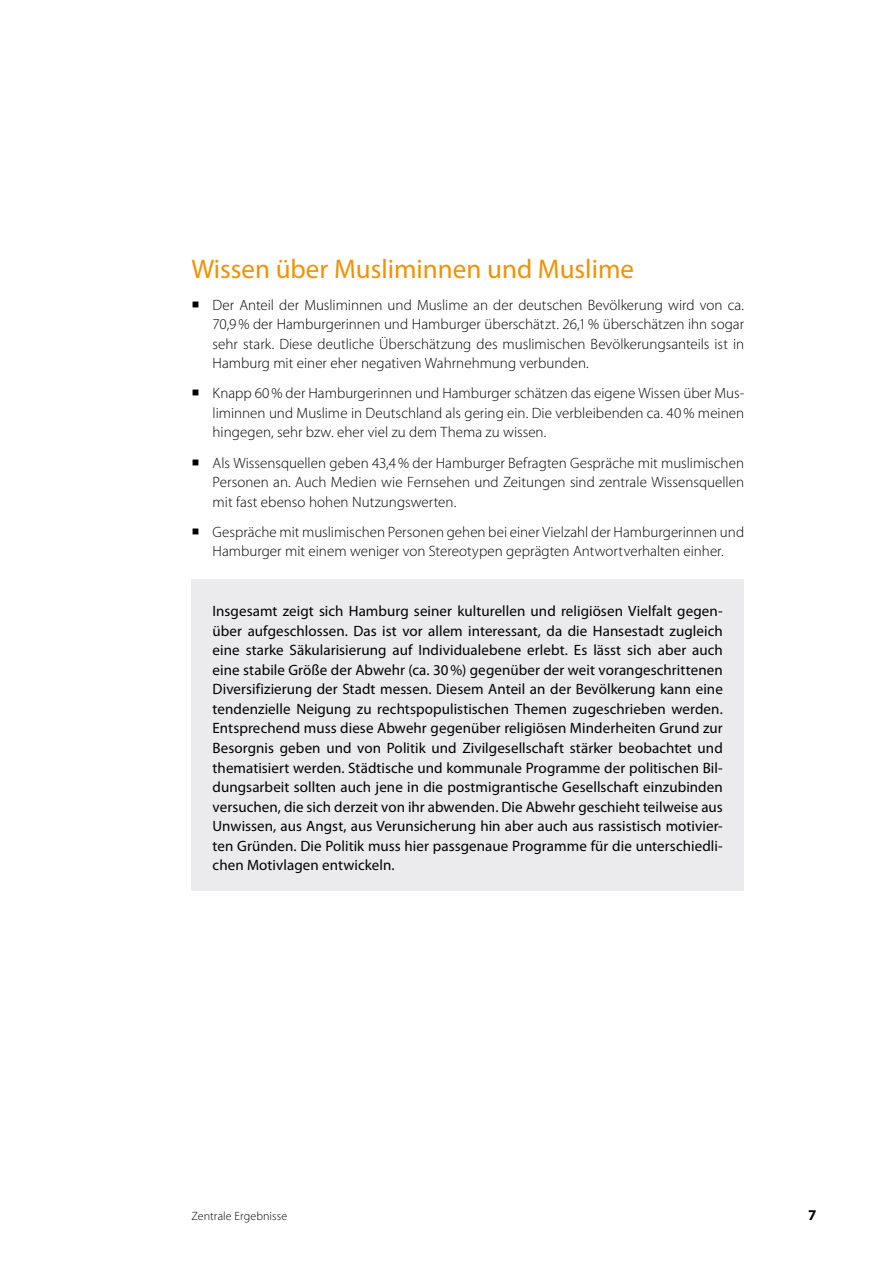
<style>
.page{position:relative;width:893px;height:1263px;background:#fff}
.page>*{position:absolute;margin:0;border:0;box-sizing:border-box;transform-origin:0 0}
._05_TIT_2{font:27px "Myriad Pro";color:#f39100}
._6_BOX_2{font:15px/19.5px "Myriad Pro";letter-spacing:.005em;color:#000;text-align:justify}
.t1{font:300 15px/19.5px "Myriad Pro";color:#000;text-align:justify}
.seitenzahl{font:700 15px "Myriad Pro";color:#000}
.Fusszeile{font:300 12px "Myriad Pro";letter-spacing:.01em;color:#000}
</style>
<div class="page">
<div style="left:191px;top:580px;width:553px;height:311px;background:#ebebed"></div>
<p class="_05_TIT_2" style="left:191px;top:252px;width:444px">Wissen über Musliminnen und Muslime</p>
<p class="t1" style="left:213px;top:295px;width:533px">Der Anteil der Musliminnen und Muslime an der deutschen Bevölkerung wird von ca.<br>70,9% der Hamburgerinnen und Hamburger überschätzt. 26,1% überschätzen ihn sogar sehr stark. Diese deutliche Überschätzung des muslimischen Bevölkerungsanteils ist in Hamburg mit einer eher negativen Wahrnehmung verbunden.</p>
<p class="t1" style="left:213px;top:383px;width:533px">Knapp 60% der Hamburgerinnen und Hamburger schätzen das eigene Wissen über Mus&shy;liminnen und Muslime in Deutschland als gering ein. Die verbleibenden ca. 40% meinen hingegen, sehr bzw. eher viel zu dem Thema zu wissen.</p>
<p class="t1" style="left:213px;top:453px;width:533px">Als Wissensquellen geben 43,4% der Hamburger Befragten Gespräche mit muslimischen Personen an. Auch Medien wie Fernsehen und Zeitungen sind zentrale Wissensquellen mit fast ebenso hohen Nutzungswerten.</p>
<p class="t1" style="left:213px;top:522px;width:533px">Gespräche mit muslimischen Personen gehen bei einer Vielzahl der Hamburgerinnen und<br>Hamburger mit einem weniger von Stereotypen geprägten Antwortverhalten einher.</p>
<p class="_6_BOX_2" style="left:213px;top:601px;width:512px">Insgesamt zeigt sich Hamburg seiner kulturellen und religiösen Vielfalt gegen&shy;über aufgeschlossen. Das ist vor allem interessant, da die Hansestadt zugleich eine starke Säkularisierung auf Individualebene erlebt. Es lässt sich aber auch eine stabile Größe der Abwehr (ca. 30%) gegenüber der weit vorangeschrittenen Diversifizierung der Stadt messen. Diesem Anteil an der Bevölkerung kann eine tendenzielle Neigung zu rechtspopulistischen Themen zugeschrieben werden.<br>Entsprechend muss diese Abwehr gegenüber religiösen Minderheiten Grund zur Besorgnis geben und von Politik und Zivilgesellschaft stärker beobachtet und thematisiert werden. Städtische und kommunale Programme der politischen Bil&shy;dungsarbeit sollten auch jene in die postmigrantische Gesellschaft einzubinden versuchen, die sich derzeit von ihr abwenden. Die Abwehr geschieht teilweise aus Unwissen, aus Angst, aus Verunsicherung hin aber auch aus rassistisch motivier&shy;ten Gründen. Die Politik muss hier passgenaue Programme für die unterschiedli&shy;chen Motivlagen entwickeln.</p>
<p class="Fusszeile" style="left:191px;top:1209px;width:97px">Zentrale Ergebnisse</p>
<p class="seitenzahl" style="left:808px;top:1205px;width:10px">7</p>
</div>
